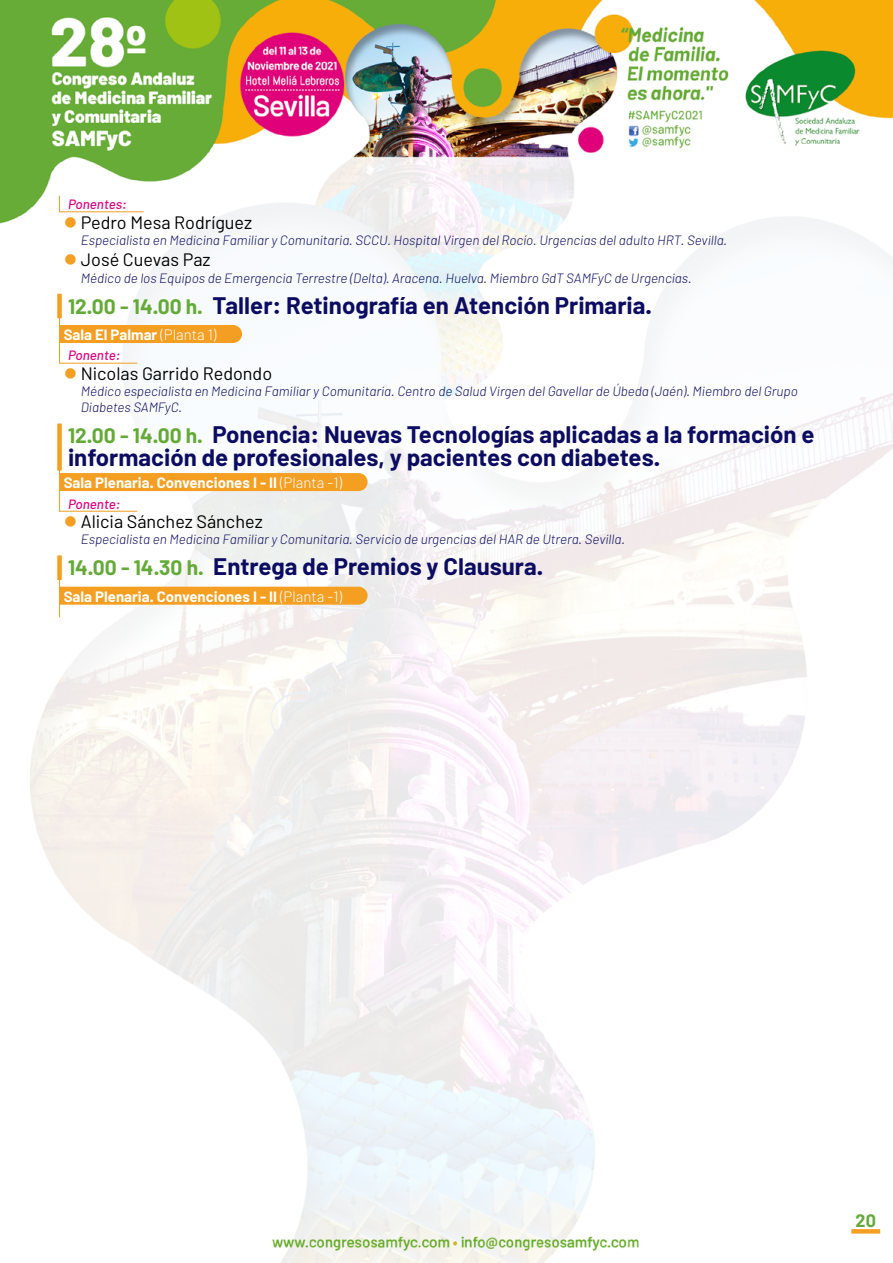
<style>
.page{position:relative;width:893px;height:1263px;background:#fff}
.page>*{position:absolute;margin:0;border:0;box-sizing:border-box;transform-origin:0 0}
.t1{font:700 24px/22.5px "Barlow";color:#0c0c62}
.t2{font:18px "Barlow";color:#000}
.t3{font:700 18px "Barlow";color:#63aa37}
.t4{font:700 15px "Barlow";color:#fff}
.t5{font:italic 300 13.5px/16.2px "Barlow";color:#0c0c62}
.t6{font:italic 500 13.5px "Barlow";color:#de007e}
.s1{font-size:21px;color:#63aa37}
.s2{font-weight:300}
</style>
<div class="page">
<img style="left:0;top:0;width:893px;height:1263px">
<svg style="left:851px;top:1229px;width:29px;height:4px"></svg>
<hr style="left:59px;top:212px;width:85px;height:1px;background:#f49f22">
<div style="left:57px;top:294px;width:5px;height:24px;background:#f49f22"></div>
<hr style="left:59px;top:312px;width:1px;height:44px;background:#f49f22">
<div style="left:57px;top:424px;width:5px;height:47px;background:#f49f22"></div>
<hr style="left:59px;top:460px;width:1px;height:44px;background:#f49f22">
<div style="left:57px;top:555px;width:5px;height:25px;background:#f49f22"></div>
<div style="left:60px;top:587px;width:308px;height:18px;background:#f49f22"></div>
<hr style="left:59px;top:574px;width:1px;height:43px;background:#f49f22">
<svg style="left:59px;top:196px;width:17px;height:31px"></svg>
<svg style="left:65px;top:254px;width:11px;height:11px"></svg>
<svg style="left:59px;top:325px;width:183px;height:54px"></svg>
<svg style="left:59px;top:473px;width:309px;height:54px"></svg>
<p class="t6" style="left:68px;top:196px;width:60px">Ponentes:</p>
<h2 class="t2" style="left:81px;top:211px;width:173px">Pedro Mesa Rodríguez</h2>
<p class="t5" style="left:81px;top:231px;width:648px">Especialista en Medicina Familiar y Comunitaria. SCCU. Hospital Virgen del Rocío. Urgencias del adulto HRT. Sevilla.</p>
<h2 class="t2" style="left:81px;top:249px;width:131px">José Cuevas Paz</h2>
<p class="t5" style="left:81px;top:269px;width:613px">Médico de los Equipos de Emergencia Terrestre (Delta). Aracena. Huelva. Miembro GdT SAMFyC de Urgencias.</p>
<h1 class="t1" style="left:68px;top:294px;width:585px"><span class="s1">12.00 - 14.00 h.</span> Taller: Retinografía en Atención Primaria.</h1>
<p class="t4" style="left:64px;top:325px;width:154px">Sala El Palmar <span class="s2">(Planta 1)</span></p>
<p class="t6" style="left:68px;top:347px;width:54px">Ponente:</p>
<h2 class="t2" style="left:81px;top:362px;width:193px">Nicolas Garrido Redondo</h2>
<p class="t5" style="left:81px;top:383px;width:718px">Médico especialista en Medicina Familiar y Comunitaria. Centro de Salud Virgen del Gavellar de Úbeda (Jaén). Miembro del Grupo<br>Diabetes SAMFyC.</p>
<h1 class="t1" style="left:68px;top:423px;width:748px"><span class="s1">12.00 - 14.00 h.</span> Ponencia: Nuevas Tecnologías aplicadas a la formación e información de profesionales, y pacientes con diabetes.</h1>
<p class="t4" style="left:64px;top:473px;width:280px">Sala Plenaria. Convenciones I - II <span class="s2">(Planta -1)</span></p>
<p class="t6" style="left:68px;top:495px;width:54px">Ponente:</p>
<h2 class="t2" style="left:81px;top:510px;width:183px">Alicia Sánchez Sánchez</h2>
<p class="t5" style="left:81px;top:531px;width:546px">Especialista en Medicina Familiar y Comunitaria. Servicio de urgencias del HAR de Utrera. Sevilla.</p>
<h1 class="t1" style="left:68px;top:555px;width:477px"><span class="s1">14.00 - 14.30 h.</span> Entrega de Premios y Clausura.</h1>
<p class="t4" style="left:64px;top:587px;width:280px">Sala Plenaria. Convenciones I - II <span class="s2">(Planta -1)</span></p>
<h2 class="t3" style="left:856px;top:1209px;width:22px">20</h2>
</div>
